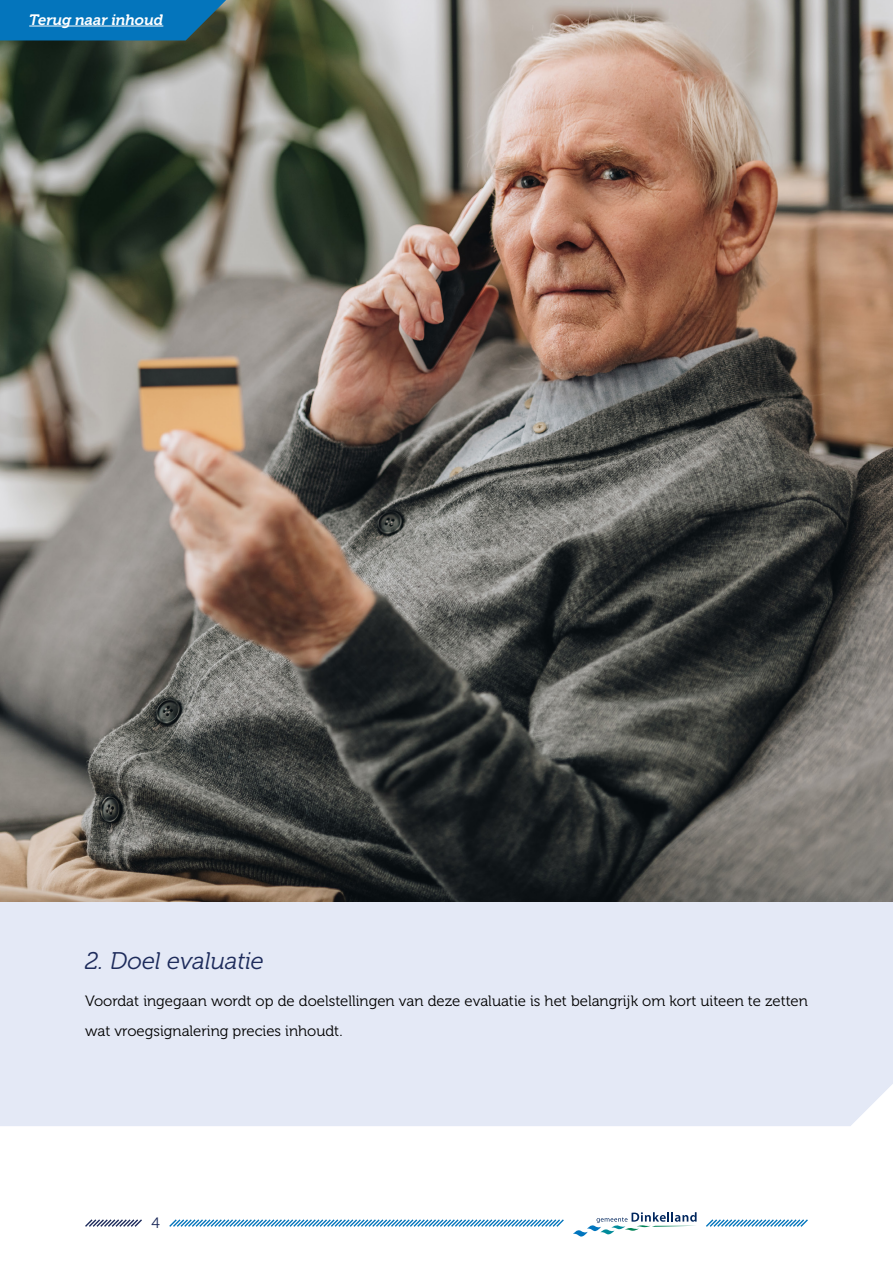
<style>
.page{position:relative;width:893px;height:1263px;background:#fff}
.page>*{position:absolute;margin:0;border:0;box-sizing:border-box;transform-origin:0 0}
.t1{font:italic 24px "Museo 300";color:#1d2b5b}
.t2{font:15px/30px "Museo 300";color:#000}
.t3{font:italic 15px "Museo 700";color:#fff}
.t4{font:15px "Museo 300";color:#1d2b5b}
</style>
<div class="page">
<div style="left:0;top:901px;width:893px;height:225px;background:#e4e9f6"></div>
<img style="left:0;top:0;width:893px;height:901px">
<svg style="left:169px;top:1219px;width:395px;height:8px"></svg>
<svg style="left:85px;top:1219px;width:57px;height:8px"></svg>
<svg style="left:706px;top:1219px;width:102px;height:8px"></svg>
<svg style="left:0;top:0;width:226px;height:40px;background:#0b71b0"></svg>
<hr style="left:29px;top:26px;width:134px;height:1px;background:#fff">
<svg style="left:573px;top:1212px;width:124px;height:24px"></svg>
<p class="t3" style="left:29px;top:11px;width:136px">Terug naar inhoud</p>
<h1 class="t1" style="left:85px;top:947px;width:180px">2. Doel evaluatie</h1>
<p class="t2" style="left:85px;top:986px;width:724px">Voordat ingegaan wordt op de doelstellingen van deze evaluatie is het belangrijk om kort uiteen te zetten wat vroegsignalering precies inhoudt.</p>
<p class="t4" style="left:151px;top:1215px;width:10px">4</p>
</div>
